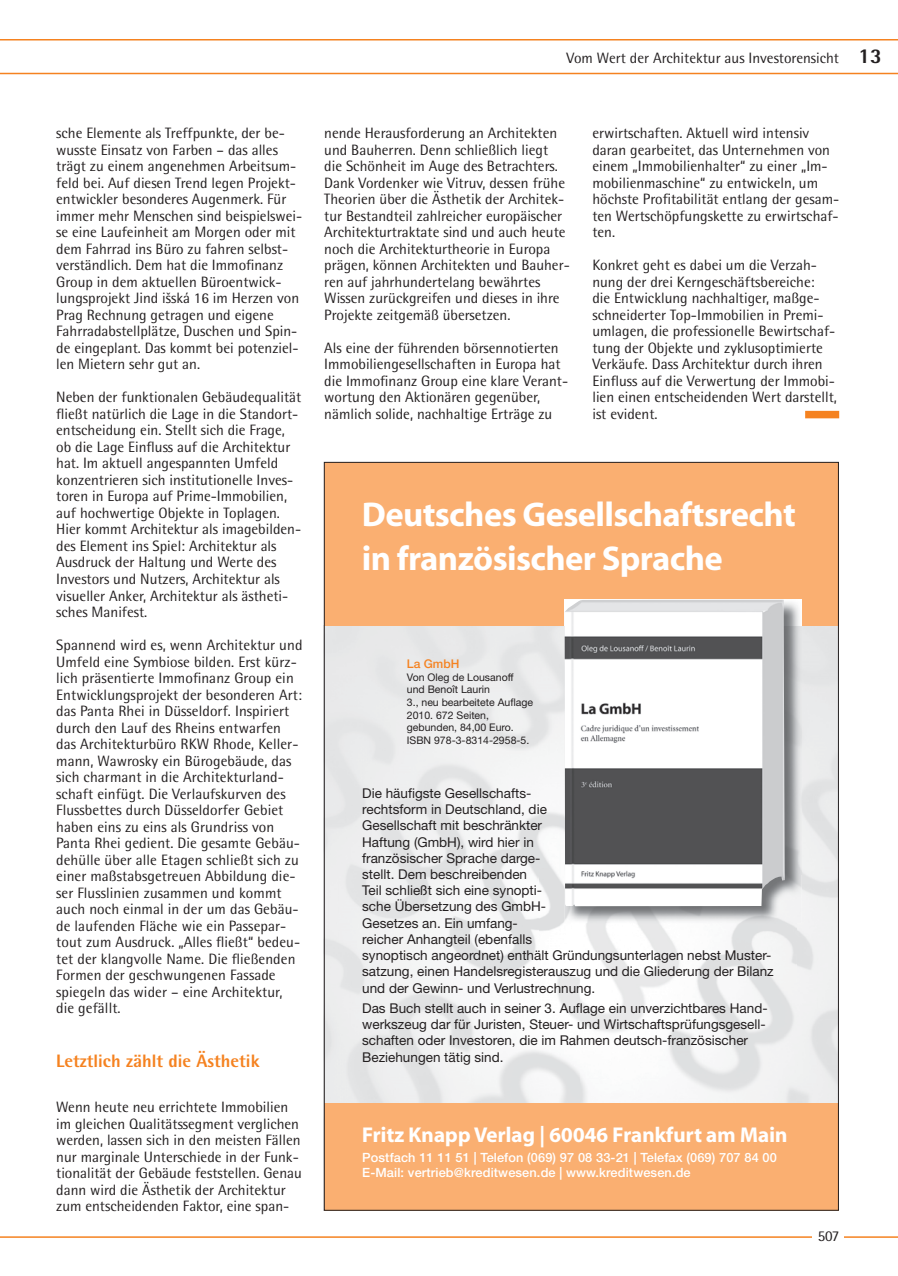
<style>
.page{position:relative;width:898px;height:1276px;background:#fff}
.page>*{position:absolute;margin:0;border:0;box-sizing:border-box;transform-origin:0 0}
.t1{font:34.5px/43.5px "Myriad Headline";color:#fff}
.t2{font:21.45px "Myriad Headline";letter-spacing:.01em;color:#fff}
.t3{font:800 18px "Rotis Semi Sans";color:#f58220}
.t4{font:15px/16.5px "Rotis Semi Sans";color:#231f20}
.t5{font:13.5px/16.2px "Helvetica Neue";color:#231f20}
.t6{font:500 12.75px/15.3px "Helvetica Neue";letter-spacing:.01em;color:#fff}
.t7{font:500 12px "Helvetica Neue";color:#f58220}
.t8{font:10.5px/12.6px "Helvetica Neue";color:#231f20}
.s1{font-weight:800;font-size:21px}
</style>
<div class="page">
<hr style="left:0;top:1236px;width:897px;height:1px;background:#f58220">
<div style="left:812px;top:1217px;width:32px;height:31px;background:#fff"></div>
<div style="left:805px;top:411px;width:34px;height:7px;background:#f58220"></div>
<svg style="left:0;top:39px;width:897px;height:35px"></svg>
<img style="left:580px;top:923px;width:216px;height:180px">
<div style="left:324px;top:462px;width:514px;height:163px;background:#faaf71"></div>
<img style="left:564px;top:625px;width:237px;height:298px">
<img style="left:784px;top:599px;width:17px;height:26px">
<img style="left:564px;top:599px;width:220px;height:307px">
<div style="left:324px;top:1103px;width:514px;height:107px;background:#faaf71"></div>
<p class="t4" style="left:566px;top:49px;width:316px">Vom Wert der Architektur aus Investorensicht <span class="s1">13</span></p>
<p class="t4" style="left:56px;top:125px;width:247px">sche Elemente als Treffpunkte, der be&shy;wusste Einsatz von Farben – das alles trägt zu einem angenehmen Arbeitsum&shy;feld bei. Auf diesen Trend legen Projekt&shy;entwickler besonderes Augenmerk. Für immer mehr Menschen sind beispielswei&shy;se eine Laufeinheit am Morgen oder mit dem Fahrrad ins Büro zu fahren selbst&shy;verständlich. Dem hat die Immofinanz Group in dem aktuellen Büroentwick&shy;lungsprojekt Jindřišská 16 im Herzen von Prag Rechnung getragen und eigene Fahrradabstellplätze, Duschen und Spin&shy;de eingeplant. Das kommt bei potenziel&shy;len Mietern sehr gut an.</p>
<p class="t4" style="left:56px;top:389px;width:246px">Neben der funktionalen Gebäudequalität fließt natürlich die Lage in die Standort&shy;entscheidung ein. Stellt sich die Frage, ob die Lage Einfluss auf die Architektur hat. Im aktuell angespannten Umfeld konzentrieren sich institutionelle Inves&shy;toren in Europa auf Prime-Immobilien, auf hochwertige Objekte in Toplagen.<br>Hier kommt Architektur als imagebilden&shy;des Element ins Spiel: Architektur als Ausdruck der Haltung und Werte des Investors und Nutzers, Architektur als visueller Anker, Architektur als ästheti&shy;sches Manifest.</p>
<p class="t4" style="left:56px;top:636px;width:248px">Spannend wird es, wenn Architektur und Umfeld eine Symbiose bilden. Erst kürz&shy;lich präsentierte Immofinanz Group ein Entwicklungsprojekt der besonderen Art: das Panta Rhei in Düsseldorf. Inspiriert durch den Lauf des Rheins entwarfen das Architekturbüro RKW Rhode, Keller&shy;mann, Wawrosky ein Bürogebäude, das sich charmant in die Architekturland&shy;schaft einfügt. Die Verlaufskurven des Flussbettes durch Düsseldorfer Gebiet haben eins zu eins als Grundriss von Panta Rhei gedient. Die gesamte Gebäu&shy;dehülle über alle Etagen schließt sich zu einer maßstabsgetreuen Abbildung die&shy;ser Flusslinien zusammen und kommt auch noch einmal in der um das Gebäu&shy;de laufenden Fläche wie ein Passepar&shy;tout zum Ausdruck. „Alles fließt“ bedeu&shy;tet der klangvolle Name. Die fließenden Formen der geschwungenen Fassade spiegeln das wider – eine Architektur, die gefällt.</p>
<p class="t3" style="left:56px;top:1049px;width:205px">Letztlich zählt die Ästhetik</p>
<p class="t4" style="left:56px;top:1098px;width:247px">Wenn heute neu errichtete Immobilien im gleichen Qualitätssegment verglichen werden, lassen sich in den meisten Fällen nur marginale Unterschiede in der Funk&shy;tionalität der Gebäude feststellen. Genau dann wird die Ästhetik der Architektur zum entscheidenden Faktor, eine span-</p>
<p class="t4" style="left:324px;top:125px;width:247px">nende Herausforderung an Architekten und Bauherren. Denn schließlich liegt die Schönheit im Auge des Betrachters.<br>Dank Vordenker wie Vitruv, dessen frühe Theorien über die Ästhetik der Architek&shy;tur Bestandteil zahlreicher europäischer Architekturtraktate sind und auch heute noch die Architekturtheorie in Europa prägen, können Architekten und Bauher&shy;ren auf jahrhundertelang bewährtes Wissen zurückgreifen und dieses in ihre Projekte zeitgemäß übersetzen.</p>
<p class="t4" style="left:324px;top:339px;width:245px">Als eine der führenden börsennotierten Immobiliengesellschaften in Europa hat die Immofinanz Group eine klare Verant&shy;wortung den Aktionären gegenüber, nämlich solide, nachhaltige Erträge zu</p>
<p class="t4" style="left:592px;top:125px;width:248px">erwirtschaften. Aktuell wird intensiv daran gearbeitet, das Unternehmen von einem „Immobilienhalter“ zu einer „Im&shy;mobilienmaschine“ zu entwickeln, um höchste Profitabilität entlang der gesam&shy;ten Wertschöpfungskette zu erwirtschaf&shy;ten.</p>
<p class="t4" style="left:592px;top:257px;width:246px">Konkret geht es dabei um die Verzah&shy;nung der drei Kerngeschäftsbereiche:<br>die Entwicklung nachhaltiger, maßge&shy;schneiderter Top-Immobilien in Premi&shy;umlagen, die professionelle Bewirtschaf&shy;tung der Objekte und zyklusoptimierte Verkäufe. Dass Architektur durch ihren Einfluss auf die Verwertung der Immobi&shy;lien einen entscheidenden Wert darstellt, ist evident.</p>
<h1 class="t1" style="left:362px;top:494px;width:434px">Deutsches Gesellschaftsrecht in französischer Sprache</h1>
<p class="t7" style="left:407px;top:656px;width:54px">La GmbH</p>
<p class="t8" style="left:407px;top:670px;width:128px">Von Oleg de Lousanoff und Benoît Laurin<br>3., neu bearbeitete Auflage<br>2010. 672 Seiten, gebunden, 84,00 Euro.<br>ISBN 978-3-8314-2958-5.</p>
<p class="t5" style="left:362px;top:785px;width:413px">Die häufigste Gesellschafts-<br>rechtsform in Deutschland, die<br>Gesellschaft mit beschränkter<br>Haftung (GmbH), wird hier in<br>französischer Sprache darge-<br>stellt. Dem beschreibenden<br>Teil schließt sich eine synopti-<br>sche Übersetzung des GmbH-<br>Gesetzes an. Ein umfang-<br>reicher Anhangteil (ebenfalls<br>synoptisch angeordnet) enthält Gründungsunterlagen nebst Muster&shy;satzung, einen Handelsregisterauszug und die Gliederung der Bilanz und der Gewinn- und Verlustrechnung.</p>
<p class="t5" style="left:362px;top:999px;width:407px">Das Buch stellt auch in seiner 3. Auflage ein unverzichtbares Hand&shy;werkszeug dar für Juristen, Steuer- und Wirtschaftsprüfungsgesell&shy;schaften oder Investoren, die im Rahmen deutsch-französischer Beziehungen tätig sind.</p>
<h2 class="t2" style="left:362px;top:1123px;width:426px">Fritz Knapp Verlag | 60046 Frankfurt am Main</h2>
<p class="t6" style="left:362px;top:1149px;width:416px">Postfach 11 11 51 | Telefon (069) 97 08 33-21 | Telefax (069) 707 84 00<br>E-Mail: vertrieb@kreditwesen.de | www.kreditwesen.de</p>
<p class="t4" style="left:817px;top:1227px;width:23px">507</p>
</div>
